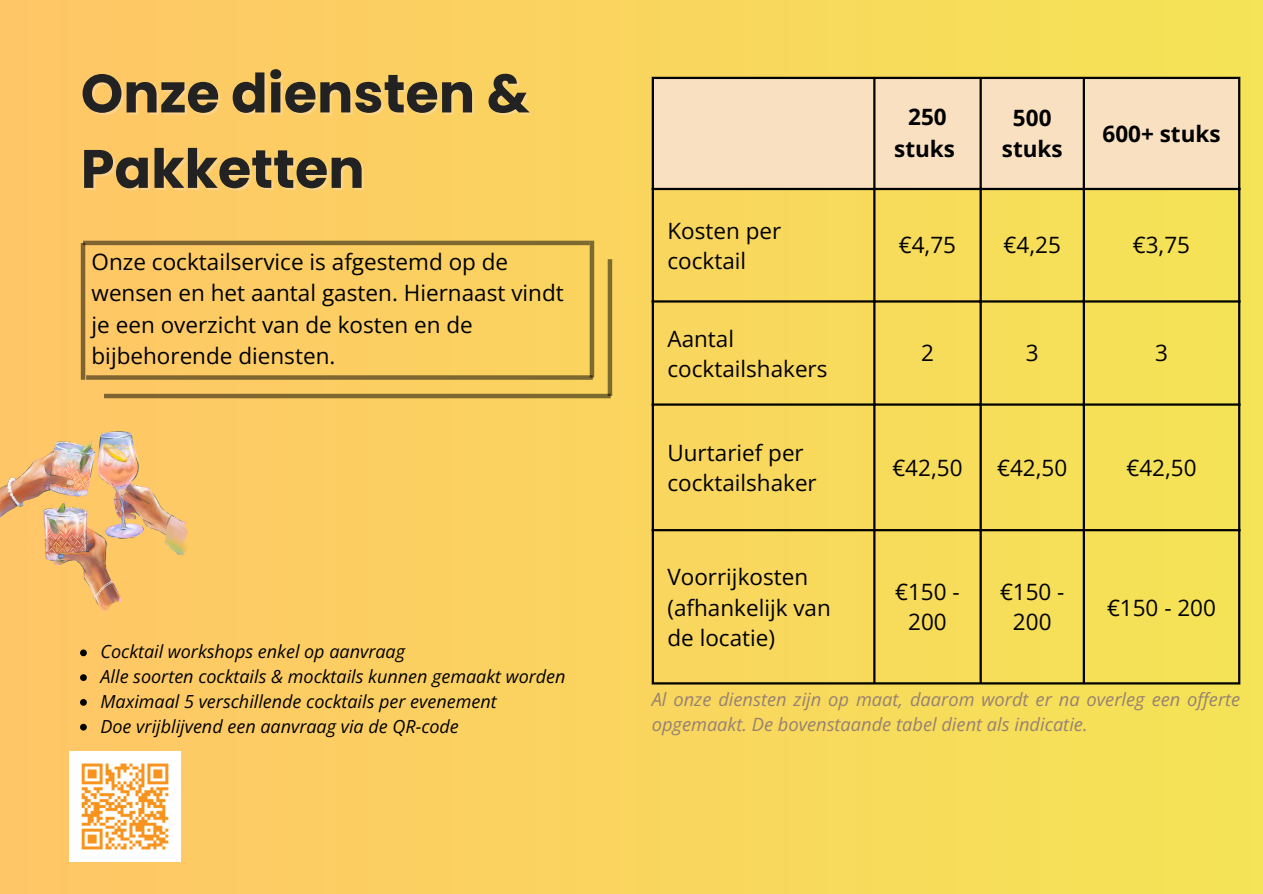
<style>
.page{position:relative;width:1263px;height:894px;background:#fff}
.page>*{position:absolute;margin:0;border:0;box-sizing:border-box;transform-origin:0 0}
.t1{font:700 54px "Poppins";color:#222}
.t2{font:22.5px/30.3px "Open Sans";color:#000}
.t3{font:700 22.5px/31.5px "Open Sans";color:#000;text-align:center}
.t4{font:italic 18.3px/24.8px "Open Sans";color:#968173}
.t5{font:italic 18px "Open Sans";color:#000}
</style>
<div class="page">
<div style="left:0;top:0;width:1263px;height:893px;background:linear-gradient(to right,#ffc667,#f2e255)"></div>
<img style="left:70px;top:751px;width:110px;height:110px">
<div style="left:654px;top:79px;width:584px;height:109px;background:#f9e0c1"></div>
<hr style="left:652px;top:79px;width:2px;height:603px;background:#000">
<hr style="left:873px;top:79px;width:2px;height:603px;background:#000">
<hr style="left:979px;top:79px;width:3px;height:603px;background:#000">
<hr style="left:1083px;top:79px;width:2px;height:603px;background:#000">
<hr style="left:1238px;top:79px;width:2px;height:603px;background:#000">
<hr style="left:652px;top:77px;width:588px;height:2px;background:#000">
<hr style="left:652px;top:188px;width:588px;height:2px;background:#000">
<hr style="left:652px;top:300px;width:588px;height:2px;background:#000">
<hr style="left:652px;top:403px;width:588px;height:2px;background:#000">
<hr style="left:652px;top:529px;width:588px;height:2px;background:#000">
<hr style="left:652px;top:682px;width:588px;height:2px;background:#000">
<div style="left:83px;top:240px;width:507px;height:5px;background:#7e6731"></div>
<hr style="left:81px;top:243px;width:4px;height:136px;background:#7f6433">
<hr style="left:590px;top:240px;width:4px;height:137px;background:#7d6a2f">
<svg style="left:86px;top:375px;width:507px;height:4px;background:#866e34"></svg>
<div style="left:104px;top:393px;width:507px;height:5px;background:#7e6731"></div>
<hr style="left:608px;top:259px;width:4px;height:137px;background:#7d6a2f">
<img style="left:0;top:431px;width:188px;height:180px">
<svg style="left:80px;top:649px;width:7px;height:7px"></svg>
<svg style="left:80px;top:674px;width:7px;height:6px"></svg>
<svg style="left:80px;top:698px;width:7px;height:7px"></svg>
<svg style="left:80px;top:723px;width:7px;height:7px"></svg>
<p class="t1" style="left:81px;top:56px;width:450px">Onze diensten &amp;</p>
<p class="t1" style="left:81px;top:131px;width:285px">Pakketten</p>
<p class="t2" style="left:92px;top:245px;width:474px;line-height:31.5px">Onze cocktailservice is afgestemd op de wensen en het aantal gasten. Hiernaast vindt je een overzicht van de kosten en de bijbehorende diensten.</p>
<p class="t5" style="left:101px;top:639px;width:306px">Cocktail workshops enkel op aanvraag</p>
<p class="t5" style="left:101px;top:663px;width:467px">Alle soorten cocktails &amp; mocktails kunnen gemaakt worden</p>
<p class="t5" style="left:101px;top:688px;width:398px">Maximaal 5 verschillende cocktails per evenement</p>
<p class="t5" style="left:101px;top:713px;width:360px">Doe vrijblijvend een aanvraag via de QR-code</p>
<p class="t2" style="left:667px;top:214px;width:115px">Kosten per cocktail</p>
<p class="t2" style="left:667px;top:322px;width:162px">Aantal cocktailshakers</p>
<p class="t2" style="left:667px;top:437px;width:151px">Uurtarief per cocktailshaker</p>
<p class="t2" style="left:667px;top:561px;width:165px">Voorrijkosten (afhankelijk van de locatie)</p>
<h1 class="t3" style="left:894px;top:101px;width:62px">250 stuks</h1>
<p class="t3" style="left:1002px;top:102px;width:62px;line-height:30.3px">500 stuks</p>
<p class="t3" style="left:1102px;top:117px;width:120px">600+ stuks</p>
<h2 class="t2" style="left:899px;top:229px;width:59px">€4,75</h2>
<p class="t2" style="left:1004px;top:229px;width:59px">€4,25</p>
<p class="t2" style="left:1133px;top:229px;width:59px">€3,75</p>
<p class="t2" style="left:921px;top:337px;width:14px">2</p>
<p class="t2" style="left:1026px;top:337px;width:14px">3</p>
<p class="t2" style="left:1155px;top:337px;width:14px">3</p>
<p class="t2" style="left:892px;top:451px;width:72px">€42,50</p>
<p class="t2" style="left:997px;top:451px;width:72px">€42,50</p>
<p class="t2" style="left:1126px;top:451px;width:72px">€42,50</p>
<p class="t2" style="left:895px;top:576px;width:66px;text-align:center">€150 -<br>200</p>
<p class="t2" style="left:1000px;top:576px;width:66px;text-align:center">€150 -<br>200</p>
<p class="t2" style="left:1107px;top:591px;width:110px">€150 - 200</p>
<p class="t4" style="left:652px;top:686px;width:590px">Al onze diensten zijn op maat, daarom wordt er na overleg een offerte opgemaakt. De bovenstaande tabel dient als indicatie.</p>
</div>
